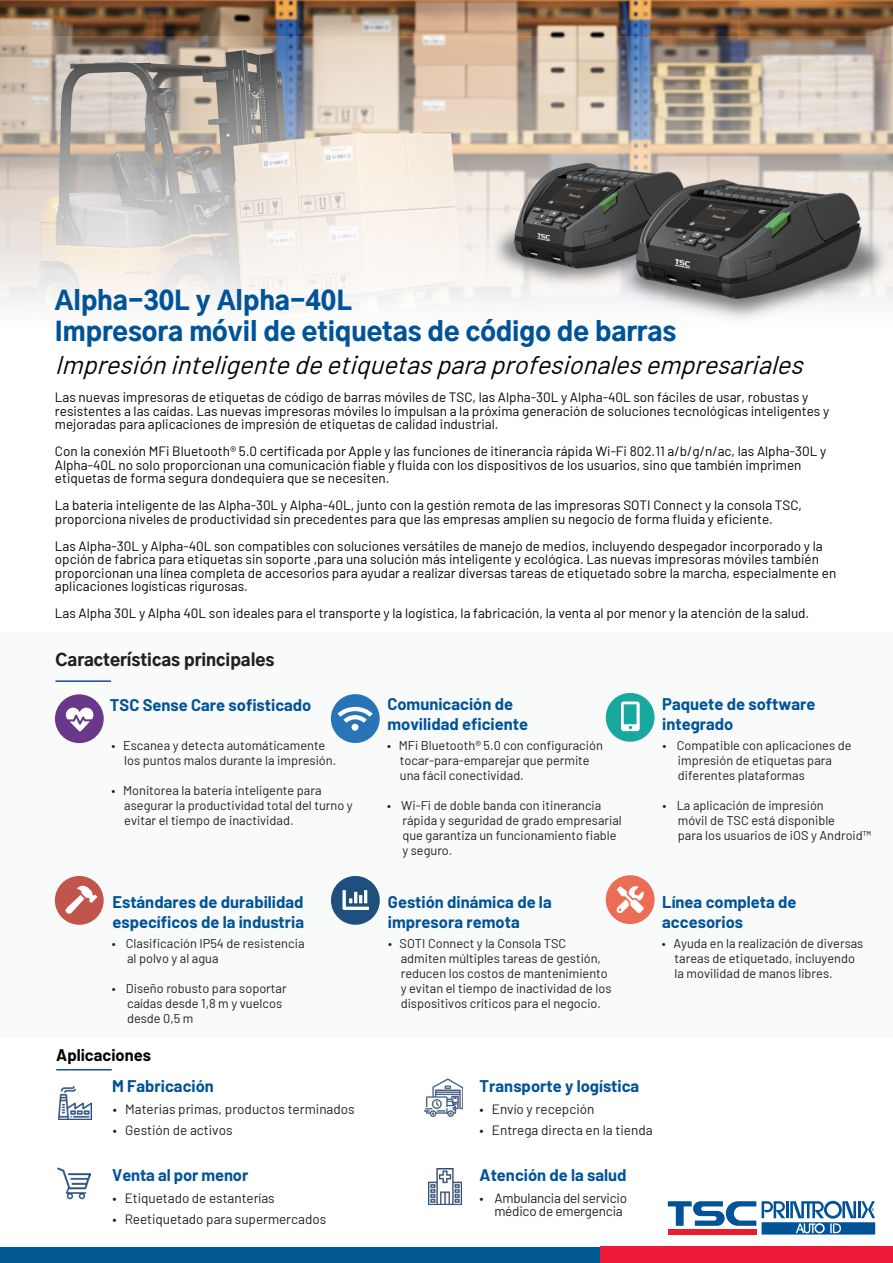
<style>
.page{position:relative;width:893px;height:1263px;background:#fff}
.page>*{position:absolute;margin:0;border:0;box-sizing:border-box;transform-origin:0 0}
.t1{font:italic 25.65px "Barlow";color:#040503}
.t2{font:900 25.5px/30.6px "Gothic A1";color:#015398}
.t3{font:700 16.5px/19.8px "Barlow";color:#015398}
.t4{font:900 16.5px "Gothic A1";color:#231f20}
.t5{font:700 16.5px "Barlow";color:#040503}
.t6{font:13.5px/13.5px "Barlow";color:#040503}
.t7{font:13.5px/13.5px "Barlow";letter-spacing:-.005em;color:#231f20}
.t8{font:12.75px/15px "Barlow";color:#231f20}
</style>
<div class="page">
<img style="left:0;top:0;width:893px;height:36px">
<svg style="left:0;top:36px;width:893px;height:271px;background:#cec5bc"></svg>
<div style="left:0;top:632px;width:893px;height:405px;background:#f9fafa"></div>
<img style="left:450px;top:162px;width:443px;height:157px">
<img style="left:429px;top:1169px;width:33px;height:35px">
<img style="left:424px;top:1078px;width:38px;height:38px">
<img style="left:58px;top:1086px;width:33px;height:33px">
<div style="left:606px;top:875px;width:49px;height:49px;background:#ec6d56;border-radius:50%"></div>
<svg style="left:616px;top:886px;width:28px;height:27px"></svg>
<div style="left:0;top:1246px;width:600px;height:17px;background:#015993"></div>
<div style="left:600px;top:1246px;width:293px;height:17px;background:#ed1a37"></div>
<svg style="left:762px;top:1201px;width:113px;height:33px"></svg>
<div style="left:668px;top:1229px;width:88px;height:5px;background:#ee1a2e"></div>
<svg style="left:668px;top:1201px;width:88px;height:25px"></svg>
<div style="left:55px;top:694px;width:49px;height:49px;background:#69388b;border-radius:50%"></div>
<svg style="left:66px;top:708px;width:27px;height:24px"></svg>
<div style="left:331px;top:694px;width:49px;height:49px;background:#2775b7;border-radius:50%"></div>
<div style="left:351px;top:724px;width:7px;height:7px;background:#fff;border-radius:50%"></div>
<svg style="left:338px;top:707px;width:35px;height:16px"></svg>
<div style="left:331px;top:876px;width:49px;height:49px;background:#1f4f7d;border-radius:50%"></div>
<svg style="left:342px;top:890px;width:27px;height:20px"></svg>
<div style="left:55px;top:876px;width:49px;height:49px;background:#c2554b;border-radius:50%"></div>
<svg style="left:65px;top:885px;width:32px;height:29px"></svg>
<div style="left:606px;top:693px;width:49px;height:49px;background:#19a89d;border-radius:50%"></div>
<svg style="left:621px;top:701px;width:19px;height:30px"></svg>
<img style="left:509px;top:157px;width:182px;height:115px">
<img style="left:625px;top:171px;width:239px;height:135px">
<img style="left:58px;top:1167px;width:33px;height:32px">
<hr style="left:56px;top:1069px;width:56px;height:1px;background:#134a9a">
<hr style="left:56px;top:680px;width:55px;height:2px;background:#134a9a">
<h2 class="t2" style="left:55px;top:284px;width:623px">Alpha-30L y Alpha-40L<br>Impresora móvil de etiquetas de código de barras</h2>
<h1 class="t1" style="left:55px;top:347px;width:758px">Impresióninteligentedeetiquetasparaprofesionalesempresariales</h1>
<p class="t6" style="left:55px;top:389px;width:776px">Las nuevas impresoras de etiquetas de código de barras móviles de TSC, las Alpha-30L y Alpha-40L son fáciles de usar, robustas y resistentes a las caídas. Las nuevas impresoras móviles lo impulsan a la próxima generación de soluciones tecnológicas inteligentes y mejoradas para aplicaciones de impresión de etiquetas de calidad industrial.</p>
<p class="t6" style="left:55px;top:443px;width:773px">Con la conexión MFi Bluetooth® 5.0 certificada por Apple y las funciones de itinerancia rápida Wi-Fi 802.11 a/b/g/n/ac, las Alpha-30L y<br>Alpha-40L no solo proporcionan una comunicación fiable y fluida con los dispositivos de los usuarios, sino que también imprimen etiquetas de forma segura dondequiera que se necesiten.</p>
<p class="t6" style="left:55px;top:497px;width:749px">La batería inteligente de las Alpha-30L y Alpha-40L, junto con la gestión remota de las impresoras SOTI Connect y la consola TSC, proporciona niveles de productividad sin precedentes para que las empresas amplíen su negocio de forma fluida y eficiente.</p>
<p class="t6" style="left:55px;top:538px;width:783px">Las Alpha-30L y Alpha-40L son compatibles con soluciones versátiles de manejo de medios, incluyendo despegador incorporado y la opción de fabrica para etiquetas sin soporte ,para una solución más inteligente y ecológica. Las nuevas impresoras móviles también proporcionan una línea completa de accesorios para ayudar a realizar diversas tareas de etiquetado sobre la marcha, especialmente en aplicaciones logísticas rigurosas.</p>
<p class="t6" style="left:55px;top:605px;width:756px">Las Alpha 30L y Alpha 40L son ideales para el transporte y la logística, la fabricación, la venta al por menor y la atención de la salud.</p>
<p class="t4" style="left:56px;top:646px;width:221px">Características principales</p>
<p class="t3" style="left:110px;top:693px;width:203px">TSC Sense Care sofisticado</p>
<p class="t8" style="left:124px;top:737px;width:213px;text-indent:-13px">• Escanea y detecta automáticamente los puntos malos durante la impresión.</p>
<p class="t8" style="left:124px;top:782px;width:230px;text-indent:-13px">• Monitorea la batería inteligente para asegurar la productividad total del turno y evitar el tiempo de inactividad.</p>
<p class="t3" style="left:112px;top:891px;width:193px">Estándares de durabilidad específicos de la industria</p>
<p class="t8" style="left:127px;top:935px;width:179px;text-indent:-15px">• Clasificación IP54 de resistencia al polvo y al agua</p>
<p class="t8" style="left:127px;top:980px;width:161px;text-indent:-15px">• Diseño robusto para soportar caídas desde 1,8 m y vuelcos desde 0,5 m</p>
<p class="t5" style="left:56px;top:1042px;width:96px">Aplicaciones</p>
<p class="t3" style="left:112px;top:1075px;width:103px">M Fabricación</p>
<p class="t7" style="left:113px;top:1101px;width:243px">• Materias primas, productos terminados</p>
<p class="t7" style="left:113px;top:1122px;width:121px">• Gestión de activos</p>
<p class="t3" style="left:112px;top:1164px;width:138px">Venta al por menor</p>
<p class="t7" style="left:113px;top:1190px;width:164px">• Etiquetado de estanterías</p>
<p class="t7" style="left:113px;top:1211px;width:215px">• Reetiquetado para supermercados</p>
<p class="t3" style="left:387px;top:693px;width:142px">Comunicación de movilidad eficiente</p>
<p class="t8" style="left:400px;top:737px;width:204px;text-indent:-13px">• MFi Bluetooth® 5.0 con configuración tocar-para-emparejar que permite una fácil conectividad.</p>
<p class="t8" style="left:402px;top:797px;width:221px;text-indent:-15px">• Wi-Fi de doble banda con itinerancia rápida y seguridad de grado empresarial que garantiza un funcionamiento fiable y seguro.</p>
<p class="t3" style="left:388px;top:891px;width:165px">Gestión dinámica de la impresora remota</p>
<p class="t8" style="left:401px;top:935px;width:212px;text-indent:-13px">• SOTI Connect y la Consola TSC admiten múltiples tareas de gestión, reducen los costos de mantenimiento y evitan el tiempo de inactividad de los dispositivos críticos para el negocio.</p>
<p class="t3" style="left:662px;top:693px;width:155px">Paquete de software integrado</p>
<p class="t8" style="left:678px;top:737px;width:175px;text-indent:-15px">• Compatible con aplicaciones de impresión de etiquetas para diferentes plataformas</p>
<p class="t8" style="left:678px;top:797px;width:195px;text-indent:-15px">• La aplicación de impresión<br>móvil de TSC está disponible<br>para los usuarios de iOS y Android™</p>
<p class="t3" style="left:662px;top:891px;width:136px">Línea completa de accesorios</p>
<p class="t8" style="left:675px;top:935px;width:190px;text-indent:-13px">• Ayuda en la realización de diversas tareas de etiquetado, incluyendo la movilidad de manos libres.</p>
<p class="t3" style="left:480px;top:1075px;width:161px">Transporte y logística</p>
<p class="t7" style="left:480px;top:1101px;width:116px">• Envío y recepción</p>
<p class="t7" style="left:480px;top:1122px;width:174px">• Entrega directa en la tienda</p>
<p class="t3" style="left:480px;top:1164px;width:148px">Atención de la salud</p>
<p class="t7" style="left:494px;top:1190px;width:134px;text-indent:-15px">• Ambulancia del servicio médico de emergencia</p>
</div>
